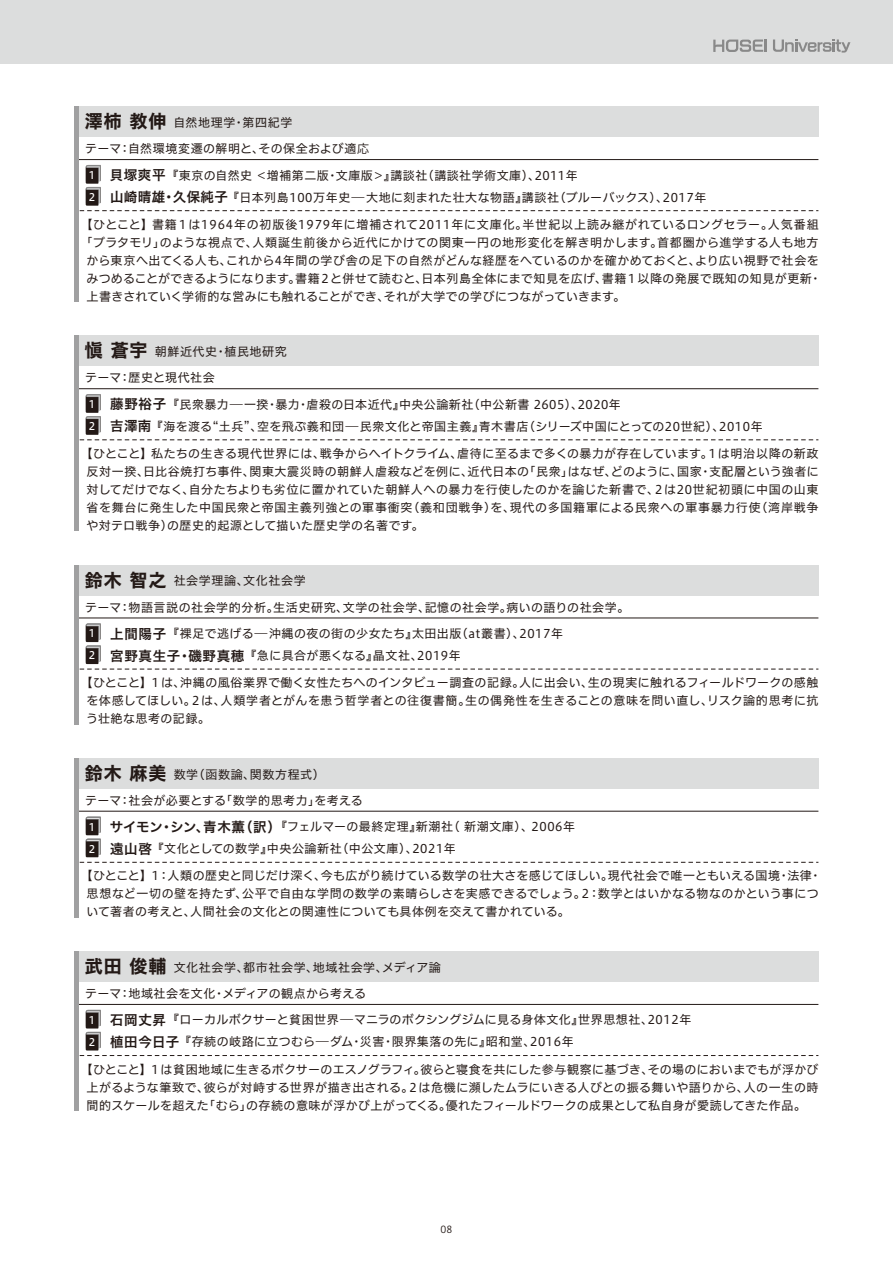
<style>
.page{position:relative;width:893px;height:1263px;background:#fff}
.page>*{position:absolute;margin:0;border:0;box-sizing:border-box;transform-origin:0 0}
.t1{font:12px/18px "Hiragino UD Sans F Std W4";letter-spacing:.035em;color:#231916;text-align:justify}
.t2{font:12px "Hiragino UD Sans F Std W4";letter-spacing:.065em;color:#231916}
.t3{font:12px "Hiragino UD Sans F Std W4";letter-spacing:.015em;color:#231916}
.t4{font:9.75px "Hiragino UD Sans F Std W3";color:#231916}
.s1{font-family:"Hira Kaku Std W7";font-size:18px}
.s2{font-family:"Koz Go Pr 6 N"}
.s3{font-family:"Hiragino UD Sans F Std W5";font-size:10.5px;color:#fff}
.s4{font-family:"Hira Kaku Std W6";font-size:13.5px}
</style>
<div class="page">
<div style="left:0;top:0;width:893px;height:64px;background:#dcdddd"></div>
<svg style="left:713px;top:40px;width:54px;height:12px"></svg>
<svg style="left:773px;top:39px;width:77px;height:14px"></svg>
<div style="left:74px;top:107px;width:745px;height:30px;background:#dcdddd"></div>
<hr style="left:74px;top:159px;width:744px;height:1px;background:#231916">
<svg style="left:79px;top:165px;width:739px;height:46px"></svg>
<div style="left:74px;top:336px;width:745px;height:30px;background:#dcdddd"></div>
<hr style="left:74px;top:388px;width:744px;height:1px;background:#231916">
<svg style="left:79px;top:394px;width:739px;height:47px"></svg>
<div style="left:74px;top:565px;width:745px;height:30px;background:#dcdddd"></div>
<hr style="left:74px;top:618px;width:744px;height:1px;background:#231916">
<svg style="left:79px;top:623px;width:739px;height:47px"></svg>
<div style="left:74px;top:758px;width:745px;height:30px;background:#dcdddd"></div>
<hr style="left:74px;top:811px;width:744px;height:1px;background:#231916">
<svg style="left:79px;top:816px;width:739px;height:47px"></svg>
<div style="left:74px;top:951px;width:745px;height:31px;background:#dcdddd"></div>
<hr style="left:74px;top:1004px;width:744px;height:1px;background:#231916">
<svg style="left:79px;top:1010px;width:739px;height:46px"></svg>
<div style="left:74px;top:107px;width:5px;height:195px;background:#a0a0a1"></div>
<div style="left:74px;top:336px;width:5px;height:195px;background:#a0a0a1"></div>
<div style="left:74px;top:565px;width:5px;height:159px;background:#a0a0a1"></div>
<div style="left:74px;top:758px;width:5px;height:159px;background:#a0a0a1"></div>
<div style="left:74px;top:951px;width:5px;height:160px;background:#a0a0a1"></div>
<p class="t1" style="left:85px;top:113px;width:209px"><span class="s1">澤柿 教伸</span>自然地理学・第四紀学</p>
<p class="t1" style="left:85px;top:139px;width:286px">テーマ：自然環境変遷の解明と、その保全および適<span class="s2">応</span></p>
<p class="t1" style="left:89px;top:165px;width:490px"><span class="s3">1</span> <span class="s4">貝塚爽平</span>『東京の自然史 ＜増補第二版・文庫版＞』講談社（講談社学術文庫）、2011年</p>
<p class="t1" style="left:89px;top:187px;width:619px"><span class="s3">2</span> <span class="s4">山崎晴雄・久保純子</span> 『日本列島100万年史―大地に刻まれた壮大な物語』講談社（ブルーバックス）、2017年</p>
<p class="t2" style="left:81px;top:215px;width:739px">【ひとこと】書籍１は1964年の初版後1979年に増補されて2011年に文庫化。半世紀以上読み継がれているロングセラー。人気番組</p>
<p class="t1" style="left:81px;top:233px;width:739px">「ブラタモリ」のような視点で、人類誕生前後から近代にかけての関東一円の地形変化を解き明かします。首都圏から進学する人も地方</p>
<p class="t1" style="left:86px;top:251px;width:734px">から東京へ出てくる人も、これから4年間の学び舎の足下の自然がどんな経歴をへているのかを確かめておくと、より広い視野で社会を</p>
<p class="t1" style="left:86px;top:269px;width:737px">みつめることができるようになります。書籍２と併せて読むと、日本列島全体にまで知見を広げ、書籍１以降の発展で既知の知見が更新・</p>
<p class="t3" style="left:87px;top:287px;width:540px">上書きされていく学術的な営みにも触れることができ、それが大学での学びにつながっていきます。</p>
<p class="t1" style="left:85px;top:342px;width:203px"><span class="s1">愼 蒼宇</span> 朝鮮近代史・植民地研究</p>
<p class="t1" style="left:85px;top:368px;width:131px">テーマ：歴史と現代社会</p>
<p class="t1" style="left:89px;top:395px;width:533px"><span class="s3">1</span> <span class="s4">藤野裕子</span>『民衆暴力―一揆・暴力・虐殺の日本近代』中央公論新社（中公新書 2605）、2020年</p>
<p class="t1" style="left:89px;top:417px;width:675px"><span class="s3">2</span> <span class="s4">吉澤南</span> 『海を渡る“土兵”、空を飛ぶ義和団―民衆文化と帝国主義』青木書店（シリーズ中国にとっての20世紀）、2010年</p>
<p class="t1" style="left:86px;top:444px;width:734px;text-indent:-6px">【ひとこと】私たちの生きる現代世界には、戦争からヘイトクライム、虐待に至るまで多くの暴力が存在しています。１は明治以降の新政反対一揆、日比谷焼打ち事件、関東大震災時の朝鮮人虐殺などを例に、近代日本の「民衆」はなぜ、どのように、国家・支配層という強者に対してだけでなく、自分たちよりも劣位に置かれていた朝鮮人への暴力を行使したのかを論じた新書で、２は20世紀初頭に中国の山東省を舞台に発生した中国民衆と帝国主義列強との軍事衝突（義和団戦争）を、現代の多国籍軍による民衆への軍事暴力行使（湾岸戦争や対テロ戦争）の歴史的起源として描いた歴史学の名著です。</p>
<p class="t1" style="left:85px;top:571px;width:222px"><span class="s1">鈴木 智之</span> 社会学理論、文化社会学</p>
<p class="t1" style="left:85px;top:597px;width:546px">テーマ：物語言説の社会学的分析。生活史研究、文学の社会学、記憶の社会学。病いの語りの社会学。</p>
<p class="t1" style="left:89px;top:624px;width:476px"><span class="s3">1</span> <span class="s4">上間陽子</span>『裸足で逃げる―沖縄の夜の街の少女たち』太田出版（at叢書）、2017年</p>
<p class="t1" style="left:89px;top:646px;width:373px"><span class="s3">2</span> <span class="s4">宮野真生子・磯野真穂</span> 『急に具合が悪くなる』晶文社、2019年</p>
<p class="t1" style="left:86px;top:673px;width:734px;text-indent:-5px">【ひとこと】１は、沖縄の風俗業界で働く女性たちへのインタビュー調査の記録。人に出会い、生の現実に触れるフィールドワークの感触を体感してほしい。２は、人類学者とがんを患う哲学者との往復書簡。生の偶発性を生きることの意味を問い直し、リスク論的思考に抗う壮絶な思考の記録。</p>
<p class="t1" style="left:85px;top:764px;width:242px"><span class="s1">鈴木 麻美</span> 数学（函数論、関数方程式）</p>
<p class="t1" style="left:85px;top:791px;width:279px">テーマ：社会が必要とする「数学的思考力」を考える</p>
<p class="t1" style="left:89px;top:817px;width:488px"><span class="s3">1</span> <span class="s4">サイモン・シン、青木薫（訳）</span>『フェルマーの最終定理』新潮社（ 新潮文庫）、2006年</p>
<p class="t1" style="left:89px;top:839px;width:369px"><span class="s3">2</span> <span class="s4">遠山啓</span> 『文化としての数学』中央公論新社（中公文庫）、2021年</p>
<p class="t1" style="left:86px;top:866px;width:737px;text-align:left;text-indent:-6px">【ひとこと】１：人類の歴史と同じだけ深く、今も広がり続けている数学の壮大さを感じてほしい。現代社会で唯一ともいえる国境・法律・思想など一切の壁を持たず、公平で自由な学問の数学の素晴らしさを実感できるでしょう。２：数学とはいかなる物なのかという事について著者の考えと、人間社会の文化との関連性についても具体例を交えて書かれている。</p>
<p class="t1" style="left:85px;top:957px;width:357px"><span class="s1">武田 俊輔</span> 文化社会学、都市社会学、地域社会学、メディア論</p>
<p class="t1" style="left:85px;top:984px;width:283px">テーマ：地域社会を文化・メディアの観点から考える</p>
<p class="t1" style="left:89px;top:1010px;width:604px"><span class="s3">1</span> <span class="s4">石岡丈昇</span>『ローカルボクサーと貧困世界―マニラのボクシングジムに見る身体文化』世界思想社、2012年</p>
<p class="t1" style="left:89px;top:1032px;width:486px"><span class="s3">2</span> <span class="s4">植田今日子</span> 『存続の岐路に立つむら―ダム・災害・限界集落の先に』昭和堂、2016年</p>
<p class="t1" style="left:81px;top:1059px;width:739px;text-align:center">【ひとこと】１は貧困地域に生きるボクサーのエスノグラフィ。彼らと寝食を共にした参与観察に基づき、その場のにおいまでもが浮かび上がるような筆致で、彼らが対峙する世界が描き出される。２は危機に瀕したムラにいきる人びとの振る舞いや語りから、人の一生の時間的スケールを超えた「むら」の存続の意味が浮かび上がってくる。優れたフィールドワークの成果として私自身が愛読してきた作品。</p>
<p class="t4" style="left:441px;top:1222px;width:13px">08</p>
</div>
